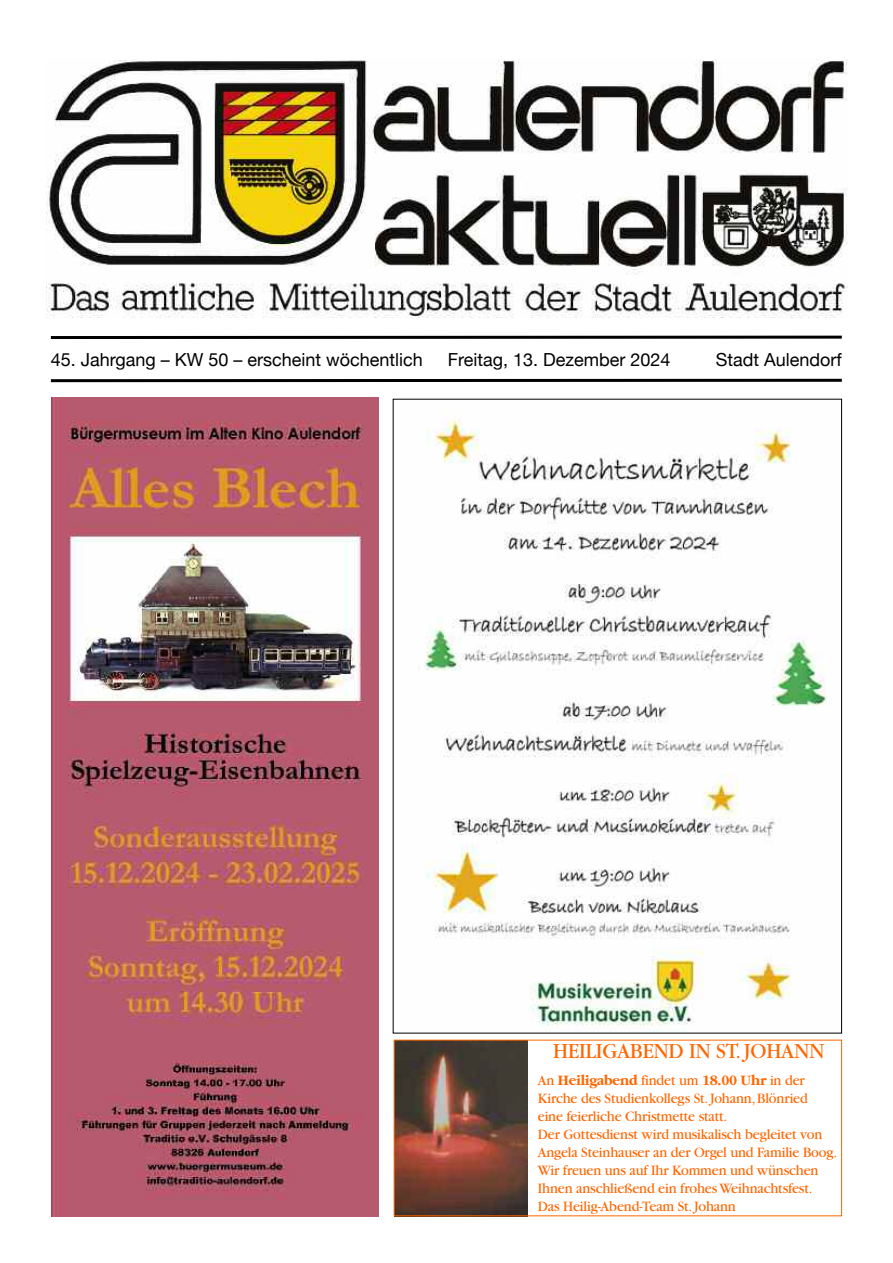
<style>
.page{position:relative;width:893px;height:1263px;background:#fff}
.page>*{position:absolute;margin:0;border:0;box-sizing:border-box;transform-origin:0 0}
.t1{font:22.5px "Garamond";letter-spacing:-.01em;color:#f60;scale:.95 1}
.t2{font:18px "Helvetica Neue";color:#000}
.t3{font:15px/18px "Garamond";letter-spacing:-.01em;color:#f60;scale:.95 1}
.s1{font-weight:700}
</style>
<div class="page">
<hr style="left:51px;top:379px;width:791px;height:3px;background:#000">
<hr style="left:51px;top:336px;width:791px;height:3px;background:#000">
<img style="left:47px;top:59px;width:800px;height:259px">
<img style="left:425px;top:411px;width:402px;height:615px">
<img style="left:51px;top:398px;width:328px;height:818px">
<img style="left:396px;top:1042px;width:132px;height:172px">
<p class="t2" style="left:51px;top:349px;width:373px">45. Jahrgang – KW 50 – erscheint wöchentlich</p>
<p class="t2" style="left:448px;top:349px;width:224px">Freitag, 13. Dezember 2024</p>
<p class="t2" style="left:716px;top:349px;width:128px">Stadt Aulendorf</p>
<h1 class="t1" style="left:553px;top:1043px;width:287px">HEILIGABEND IN ST.JOHANN</h1>
<p class="t3" style="left:538px;top:1072px;width:317px">An <span class="s1">Heiligabend</span> findet um <span class="s1">18.00 Uhr</span> in der Kirche des Studienkollegs St.Johann,Blönried<br>eine feierliche Christmette statt.<br>Der Gottesdienst wird musikalisch begleitet von Angela Steinhauser an der Orgel und Familie Boog.<br>Wir freuen uns auf Ihr Kommen und wünschen Ihnen anschließend ein frohesWeihnachtsfest.<br>Das Heilig-Abend-Team St.Johann</p>
</div>
